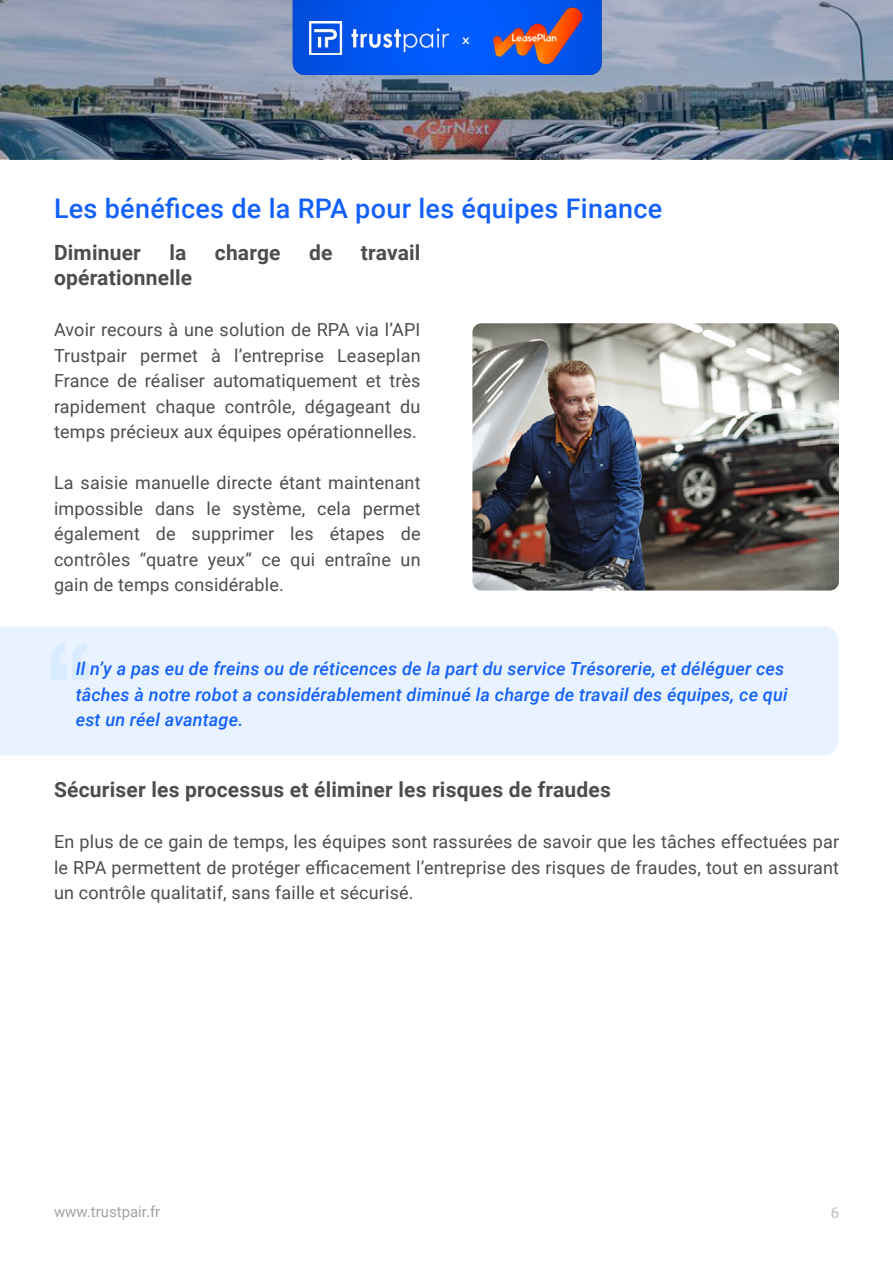
<style>
.page{position:relative;width:893px;height:1263px;background:#fff}
.page>*{position:absolute;margin:0;border:0;box-sizing:border-box;transform-origin:0 0}
.t1{font:500 27px "Roboto";letter-spacing:.01em;color:#1461fa}
.t2{font:700 21px "Roboto";letter-spacing:.01em;color:#4d4d4d}
.t3{font:18px/25.5px "Roboto";letter-spacing:.01em;color:#4d4d4d;text-align:justify}
.t4{font:italic 500 18px/25.5px "Roboto";letter-spacing:.01em;color:#1461fa}
.t5{font:15px "Roboto";color:#a3a3a3}
.t6{font:500 9px "Roboto";color:#fff;scale:1.33 1}
</style>
<div class="page">
<img style="left:0;top:0;width:893px;height:159px">
<img style="left:293px;top:0;width:309px;height:75px">
<img style="left:310px;top:21px;width:139px;height:33px">
<img style="left:493px;top:8px;width:88px;height:56px">
<div style="left:0;top:626px;width:838px;height:129px;background:#e8f3ff"></div>
<svg style="left:51px;top:643px;width:38px;height:37px"></svg>
<img style="left:472px;top:323px;width:367px;height:267px">
<p class="t6" style="left:462px;top:34px;width:7px">X</p>
<h1 class="t1" style="left:54px;top:189px;width:610px">Les bénéfices de la RPA pour les équipes Finance</h1>
<p class="t2" style="left:54px;top:237px;width:88px">Diminuer</p>
<p class="t2" style="left:169px;top:237px;width:19px">la</p>
<p class="t2" style="left:215px;top:237px;width:67px">charge</p>
<p class="t2" style="left:309px;top:237px;width:25px">de</p>
<p class="t2" style="left:361px;top:237px;width:61px">travail</p>
<p class="t2" style="left:54px;top:263px;width:140px">opérationnelle</p>
<p class="t3" style="left:54px;top:316px;width:368px">Avoir recours à une solution de RPA via l’API Trustpair permet à l’entreprise Leaseplan France de réaliser automatiquement et très rapidement chaque contrôle, dégageant du temps précieux aux équipes opérationnelles.</p>
<p class="t3" style="left:54px;top:469px;width:368px">La saisie manuelle directe étant maintenant impossible dans le système, cela permet également de supprimer les étapes de contrôles “quatre yeux” ce qui entraîne un gain de temps considérable.</p>
<p class="t4" style="left:76px;top:655px;width:713px">Il n’y a pas eu de freins ou de réticences de la part du service Trésorerie, et déléguer ces tâches à notre robot a considérablement diminué la charge de travail des équipes, ce qui est un réel avantage.</p>
<p class="t2" style="left:54px;top:775px;width:558px">Sécuriser les processus et éliminer les risques de fraudes</p>
<p class="t3" style="left:54px;top:829px;width:787px">En plus de ce gain de temps, les équipes sont rassurées de savoir que les tâches effectuées par le RPA permettent de protéger efficacement l’entreprise des risques de fraudes, tout en assurant un contrôle qualitatif, sans faille et sécurisé.</p>
<p class="t5" style="left:54px;top:1201px;width:108px">www.trustpair.fr</p>
<p class="t5" style="left:830px;top:1202px;width:10px">6</p>
</div>
